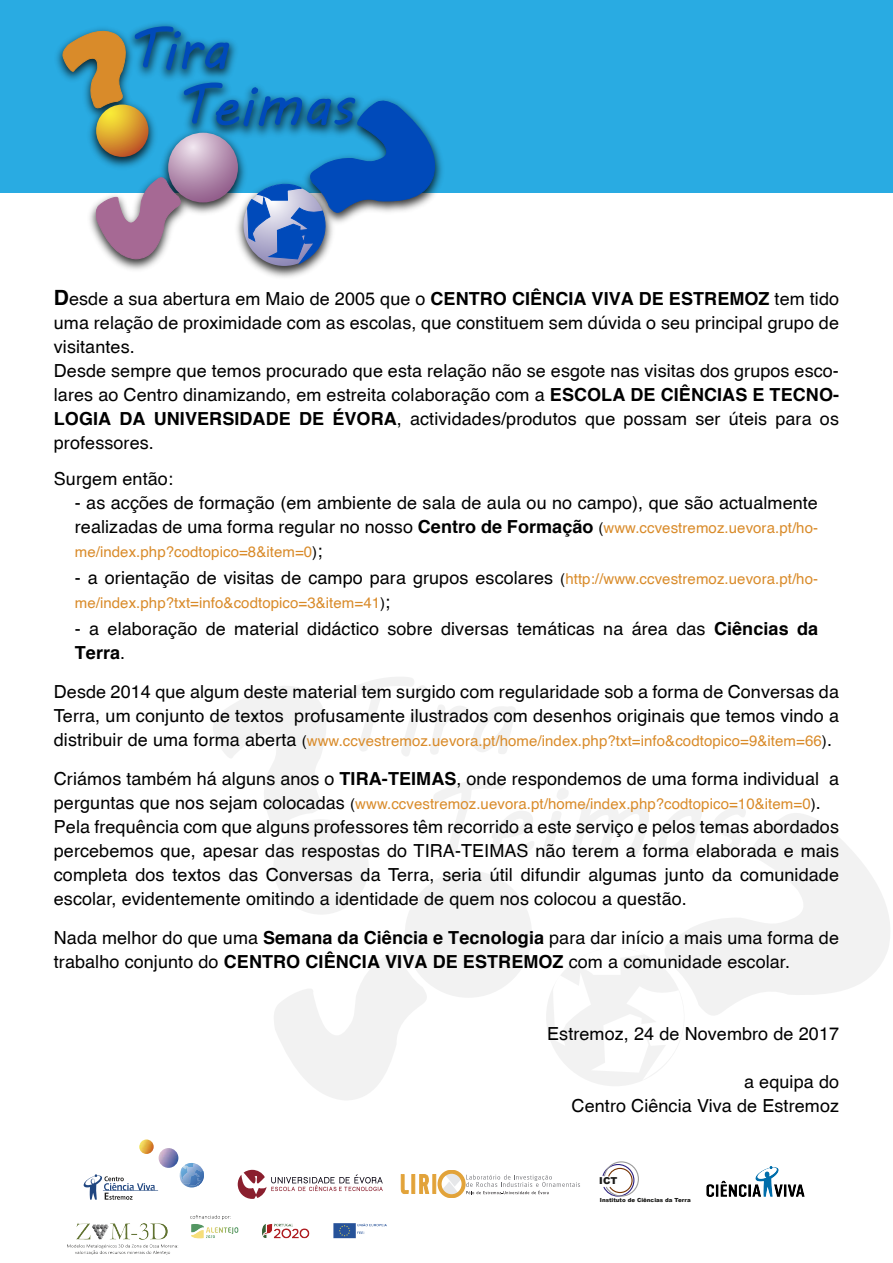
<style>
.page{position:relative;width:893px;height:1263px;background:#fff}
.page>*{position:absolute;margin:0;border:0;box-sizing:border-box;transform-origin:0 0}
.t1{font:18px/24px "Helvetica";letter-spacing:.005em;color:#000}
.t2{font:15px "Helvetica";letter-spacing:.005em;color:#d98b2a}
.t3{font:900 9.6px "Arial";color:#1a1a18}
.t4{font:900 5.55px "Arial";color:#1a1a18}
.s1{font-weight:700;font-size:21px}
.s2{font-weight:700}
.s3{font-size:15px}
.s4{font-size:15px;color:#d98b2a}
.s5{color:#000}
.s6{font-size:18px;color:#000}
</style>
<div class="page">
<div style="left:0;top:0;width:893px;height:193px;background:#29abe2"></div>
<img style="left:56px;top:23px;width:386px;height:255px">
<svg style="left:62px;top:26px;width:377px;height:238px"></svg>
<div style="left:273px;top:819px;width:96px;height:96px;background:#f2f2f2;border-radius:50%"></div>
<div style="left:405px;top:870px;width:127px;height:128px;background:#f2f2f2;border-radius:50%"></div>
<svg style="left:665px;top:813px;width:225px;height:202px;fill:#f2f2f2"></svg>
<svg style="left:274px;top:953px;width:153px;height:147px"></svg>
<svg style="left:213px;top:686px;width:113px;height:139px"></svg>
<svg style="left:344px;top:677px;width:172px;height:79px"></svg>
<svg style="left:434px;top:779px;width:100px;height:78px"></svg>
<svg style="left:542px;top:788px;width:107px;height:71px"></svg>
<svg style="left:658px;top:809px;width:44px;height:48px"></svg>
<svg style="left:708px;top:807px;width:38px;height:49px"></svg>
<svg style="left:546px;top:948px;width:141px;height:138px"></svg>
<img style="left:139px;top:1139px;width:15px;height:15px;border-radius:7px">
<img style="left:159px;top:1148px;width:19px;height:20px;border-radius:10px">
<svg style="left:83px;top:1174px;width:75px;height:26px"></svg>
<img style="left:186px;top:1186px;width:12px;height:1px">
<svg style="left:181px;top:1163px;width:21px;height:23px"></svg>
<img style="left:189px;top:1169px;width:15px;height:17px">
<svg style="left:238px;top:1170px;width:145px;height:29px"></svg>
<svg style="left:401px;top:1174px;width:8px;height:20px"></svg>
<svg style="left:411px;top:1174px;width:4px;height:20px"></svg>
<svg style="left:419px;top:1174px;width:11px;height:20px"></svg>
<svg style="left:432px;top:1174px;width:4px;height:20px"></svg>
<svg style="left:436px;top:1170px;width:144px;height:27px"></svg>
<svg style="left:602px;top:1161px;width:37px;height:36px"></svg>
<img style="left:706px;top:1166px;width:99px;height:31px">
<img style="left:67px;top:1215px;width:320px;height:40px">
<p class="t1" style="left:54px;top:286px;width:787px"><span class="s1">D</span>esde a sua abertura em Maio de 2005 que o <span class="s2">CENTRO CIÊNCIA VIVA DE ESTREMOZ</span> tem tido uma relação de proximidade com as escolas, que constituem sem dúvida o seu principal grupo de visitantes.<br>Desde sempre que temos procurado que esta relação não se esgote nas visitas dos grupos esco&shy;lares ao Centro dinamizando, em estreita colaboração com a <span class="s2">ESCOLA DE CIÊNCIAS E TECNO-LOGIA DA UNIVERSIDADE DE ÉVORA</span>, actividades/produtos que possam ser úteis para os professores.</p>
<p class="t1" style="left:54px;top:466px;width:121px">Surgem então:</p>
<p class="t1" style="left:75px;top:490px;width:745px">- as acções de formação (em ambiente de sala de aula ou no campo), que são actualmente realizadas de uma forma regular no nosso <span class="s2">Centro de Formação</span> <span class="s3">(</span><span class="s4">www.ccvestremoz.uevora.pt/ho-</span></p>
<p class="t2" style="left:75px;top:542px;width:249px">me/index.php?codtopico=8&amp;item=0<span class="s5">)</span><span class="s6">;</span></p>
<p class="t1" style="left:75px;top:565px;width:745px">- a orientação de visitas de campo para grupos escolares <span class="s3">(</span><span class="s4">http://www.ccvestremoz.uevora.pt/ho-</span></p>
<p class="t2" style="left:75px;top:593px;width:317px">me/index.php?txt=info&amp;codtopico=3&amp;item=41<span class="s5">)</span><span class="s6">;</span></p>
<p class="t1" style="left:75px;top:616px;width:745px">- a elaboração de material didáctico sobre diversas temáticas na área das <span class="s2">Ciências da<br>Terra</span>.</p>
<p class="t1" style="left:54px;top:679px;width:787px">Desde 2014 que algum deste material tem surgido com regularidade sob a forma de Conversas da<br>Terra, um conjunto de textos profusamente ilustrados com desenhos originais que temos vindo a</p>
<p class="t2" style="left:54px;top:731px;width:780px"><span class="s6">distribuir de uma forma aberta</span> <span class="s5">(</span>www.ccvestremoz.uevora.pt/home/index.php?txt=info&amp;codtopico=9&amp;item=66<span class="s5">)</span><span class="s6">.</span></p>
<p class="t1" style="left:54px;top:766px;width:787px">Criámos também há alguns anos o <span class="s2">TIRA-TEIMAS</span>, onde respondemos de uma forma individual a</p>
<p class="t2" style="left:54px;top:794px;width:768px"><span class="s6">perguntas que nos sejam colocadas</span> <span class="s5">(</span>www.ccvestremoz.uevora.pt/home/index.php?codtopico=10&amp;item=0<span class="s5">)</span><span class="s6">.</span></p>
<p class="t1" style="left:54px;top:814px;width:787px;text-align:justify">Pela frequência com que alguns professores têm recorrido a este serviço e pelos temas abordados percebemos que, apesar das respostas do TIRA-TEIMAS não terem a forma elaborada e mais completa dos textos das Conversas da Terra, seria útil difundir algumas junto da comunidade escolar, evidentemente omitindo a identidade de quem nos colocou a questão.</p>
<p class="t1" style="left:54px;top:925px;width:787px">Nada melhor do que uma <span class="s2">Semana da Ciência e Tecnologia</span> para dar início a mais uma forma de trabalho conjunto do <span class="s2">CENTRO CIÊNCIA VIVA DE ESTREMOZ</span> com a comunidade escolar.</p>
<p class="t1" style="left:547px;top:1021px;width:293px">Estremoz, 24 de Novembro de 2017</p>
<p class="t1" style="left:572px;top:1069px;width:269px;text-align:right">a equipa do<br>Centro Ciência Viva de Estremoz</p>
<p class="t3" style="left:599px;top:1174px;width:20px">ICT</p>
<p class="t4" style="left:600px;top:1196px;width:93px">Instituto de Ciências da Terra</p>
</div>
